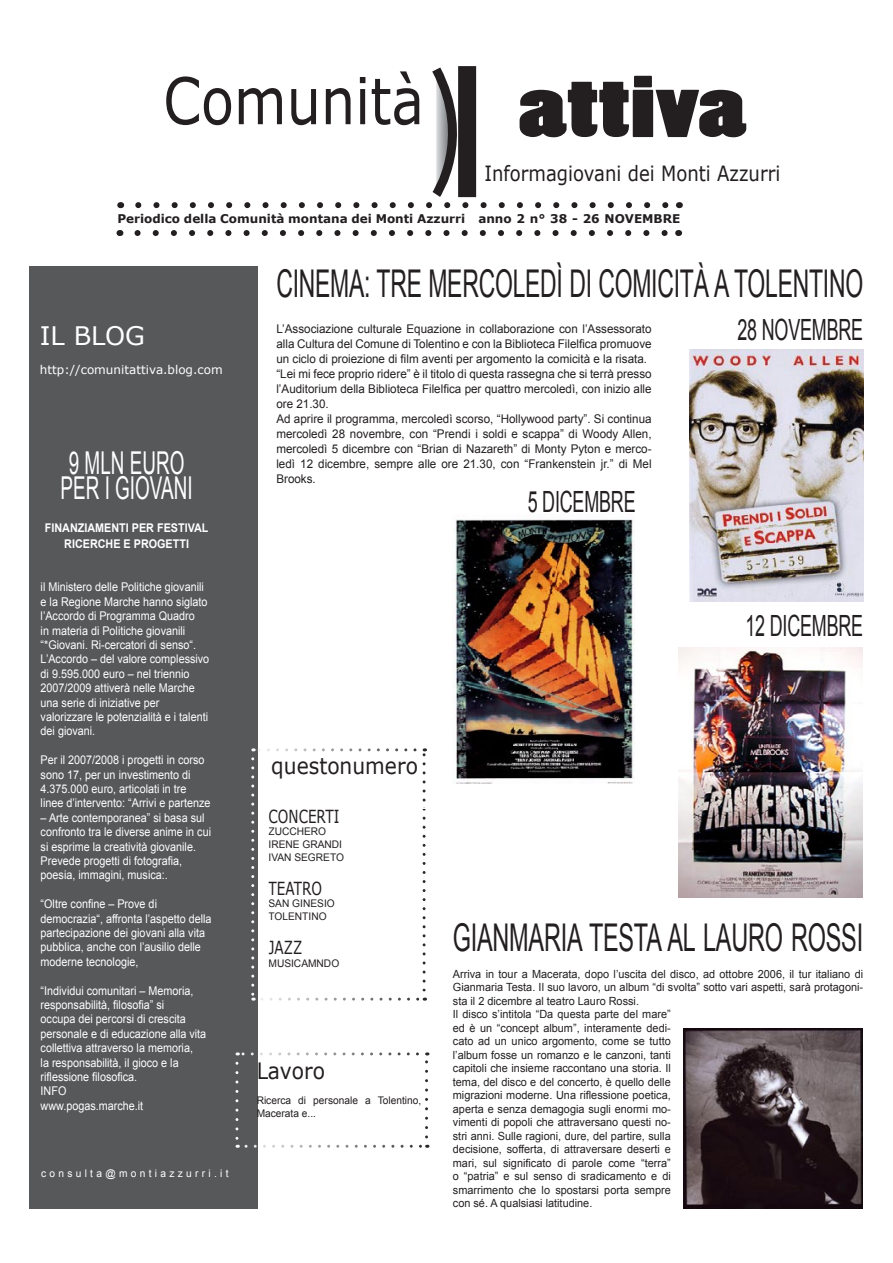
<style>
.page{position:relative;width:893px;height:1263px;background:#fff}
.page>*{position:absolute;margin:0;border:0;box-sizing:border-box;transform-origin:0 0}
.t1{font:64.5px "Verdana";color:#231f20;scale:.84 1}
.t2{font:38.25px "Arial";letter-spacing:-.01em;color:#231f20;scale:.6 1}
.t3{font:38.25px "Arial";letter-spacing:-.01em;color:#231f20;scale:.61 1}
.t4{font:31.5px/25.2px "Arial";color:#fff;scale:.6 1}
.t5{font:29.25px "Arial";letter-spacing:-.01em;color:#231f20;scale:.61 1}
.t6{font:25.5px "Verdana";color:#fff}
.t7{font:22.5px "Verdana";color:#231f20;scale:.9 1}
.t8{font:21px "Verdana";color:#231f20;scale:.86 1}
.t9{font:18px "Verdana";color:#231f20;scale:.75 1}
.t10{font:12px/14.4px "Arial";color:#fff;scale:.9 1}
.t11{font:12px/15px "Arial";color:#231f20}
.t12{font:700 12px "Verdana";color:#231f20}
.t13{font:700 12px/16.5px "Arial";color:#fff;text-align:center;scale:.9 1}
.t14{font:12px "Verdana";color:#fff}
.t15{font:11.25px/13.5px "Arial";color:#231f20}
.t16{font:10.5px/12.6px "Arial";color:#231f20}
.t17{font:10.5px "Arial";letter-spacing:.325em;color:#fff}
.s1{font-family:"Poplar Std";font-size:78.75px}
</style>
<div class="page">
<svg style="left:137px;top:230px;width:531px;height:6px"></svg>
<div style="left:30px;top:267px;width:228px;height:942px;background:#57585a"></div>
<svg style="left:138px;top:66px;width:531px;height:142px"></svg>
<div style="left:458px;top:66px;width:18px;height:131px;background:#231f20"></div>
<svg style="left:235px;top:1063px;width:3px;height:85px"></svg>
<svg style="left:246px;top:1145px;width:182px;height:3px"></svg>
<svg style="left:425px;top:1052px;width:3px;height:85px"></svg>
<svg style="left:237px;top:1052px;width:180px;height:3px"></svg>
<svg style="left:251px;top:759px;width:3px;height:242px"></svg>
<svg style="left:262px;top:998px;width:163px;height:3px"></svg>
<svg style="left:423px;top:748px;width:3px;height:242px"></svg>
<svg style="left:253px;top:748px;width:162px;height:3px"></svg>
<img style="left:689px;top:349px;width:174px;height:253px">
<img style="left:455px;top:519px;width:180px;height:265px">
<img style="left:678px;top:647px;width:184px;height:250px">
<img style="left:684px;top:1029px;width:179px;height:180px">
<h1 class="t1" style="left:163px;top:60px;width:696px">Comunità <span class="s1">attiva</span></h1>
<h3 class="t8" style="left:484px;top:160px;width:346px">Informagiovani dei Monti Azzurri</h3>
<p class="t12" style="left:117px;top:210px;width:564px">Periodico della Comunità montana dei Monti Azzurri anno 2 n° 38 - 26 novem bre</p>
<h3 class="t6" style="left:40px;top:320px;width:107px">IL BLOG</h3>
<p class="t14" style="left:40px;top:362px;width:184px">http://comunitattiva.blog.com</p>
<h3 class="t4" style="left:61px;top:450px;width:221px">9 MLN euro per i giovan i</h3>
<p class="t13" style="left:45px;top:520px;width:183px">FINANZIAMENTI PER FESTIVAL<br>RICERCHE E PROGETTI</p>
<p class="t10" style="left:41px;top:580px;width:189px">il Ministero delle Politiche giovanili e la Regione Marche hanno siglato l’Accordo di Programma Quadro<br>in materia di Politiche giovanili “*Giovani. Ri-cercatori di senso“.<br>L’Accordo – del valore complessivo di 9.595.000 euro – nel triennio<br>2007/2009 attiverà nelle Marche una serie di iniziative per valorizzare le potenzialità e i talenti dei giovani.</p>
<p class="t10" style="left:41px;top:753px;width:190px">Per il 2007/2008 i progetti in corso sono 17, per un investimento di 4.375.000 euro, articolati in tre linee d’intervento: “Arrivi e partenze</p>
<p class="t10" style="left:41px;top:810px;width:191px">– Arte contemporanea” si basa sul confronto tra le diverse anime in cui si esprime la creatività giovanile.<br>Prevede progetti di fotografia, poesia, immagini, musica:.</p>
<p class="t10" style="left:41px;top:897px;width:191px">“Oltre confine – Prove di democrazia“, affronta l’aspetto della partecipazione dei giovani alla vita pubblica, anche con l’ausilio delle moderne tecnologie,</p>
<p class="t10" style="left:41px;top:983px;width:186px">“I ndividui comunitari – Memoria, responsabilità, filosofia” si<br>occupa dei percorsi di crescita personale e di educazione alla vita collettiva attraverso la memoria,<br>la responsabilità, il gioco e la riflessione filosofica.<br>INFO<br>www.pogas.marche.it</p>
<p class="t17" style="left:41px;top:1166px;width:189px">consulta@montiazzurri.it</p>
<h2 class="t2" style="left:276px;top:258px;width:979px">cin ema: tre mercoledì di comicità a tolentino</h2>
<p class="t11" style="left:276px;top:322px;width:377px">L’Associazione culturale Equazione in collaborazione con l’Assessorato alla Cultura del Comune di Tolentino e con la Biblioteca Filelfica promuove un ciclo di proiezione di film aventi per argomento la comicità e la risata. “Lei mi fece proprio ridere” è il titolo di questa rassegna che si terrà presso l’Auditorium della Biblioteca Filelfica per quattro mercoledì, con inizio alle ore 21.30.<br>Ad aprire il programma, mercoledì scorso, “Hollywood party”. Si continua mercoledì 28 novembre, con “Prendi i soldi e scappa” di Woody Allen, mercoledì 5 dicembre con “Brian di Nazareth” di Monty Pyton e merco&shy;ledì 12 dicembre, sempre alle ore 21.30, con “Frankenstein jr.” di Mel Brooks.</p>
<h3 class="t5" style="left:737px;top:311px;width:208px">28 novembre</h3>
<h3 class="t5" style="left:528px;top:482px;width:179px">5 dicembre</h3>
<h3 class="t5" style="left:745px;top:607px;width:195px">12 dicembre</h3>
<h3 class="t7" style="left:271px;top:752px;width:164px">questonumero</h3>
<h3 class="t9" style="left:269px;top:805px;width:96px">CONCERTI</h3>
<p class="t16" style="left:269px;top:825px;width:77px">zucchero irene grandi ivan segreto</p>
<h3 class="t9" style="left:269px;top:877px;width:73px">TEATRO</h3>
<p class="t16" style="left:269px;top:897px;width:68px">san ginesio tolentino</p>
<h3 class="t9" style="left:269px;top:936px;width:46px">jazz</h3>
<p class="t16" style="left:269px;top:957px;width:72px">musicamndo</p>
<h3 class="t7" style="left:257px;top:1056px;width:77px">Lavoro</h3>
<p class="t16" style="left:257px;top:1094px;width:166px">Ricerca di personale a Tolentino,<br>Macerata e...</p>
<h2 class="t3" style="left:453px;top:912px;width:674px">gianmaria testa al lauro rossi</h2>
<p class="t15" style="left:453px;top:967px;width:412px">Arriva in tour a Macerata, dopo l’uscita del disco, ad ottobre 2006, il tur italiano di Gianmaria Testa. I l suo lavoro, un album “di svolta” sotto vari aspetti, sarà protagoni&shy;sta il 2 dicembre al teatro Lauro Rossi.<br>I l disco s’intitola “Da questa parte del mare”<br>ed è un “concept album”, interamente dedi-<br>cato ad un unico argomento, come se tutto<br>l’album fosse un romanzo e le canzoni, tanti<br>capitoli che insieme raccontano una storia. I l<br>tema, del disco e del concerto, è quello delle<br>migrazioni moderne. Una riflessione poetica,<br>aperta e senza demagogia sugli enormi mo-<br>vimenti di popoli che attraversano questi no-<br>stri anni. Sulle ragioni, dure, del partire, sulla<br>decisione, sofferta, di attraversare deserti e<br>mari, sul significato di parole come “terra”<br>o “patria” e sul senso di sradicamento e di<br>smarrimento che lo spostarsi porta sempre<br>con sé. A qualsiasi latitudine.</p>
</div>
